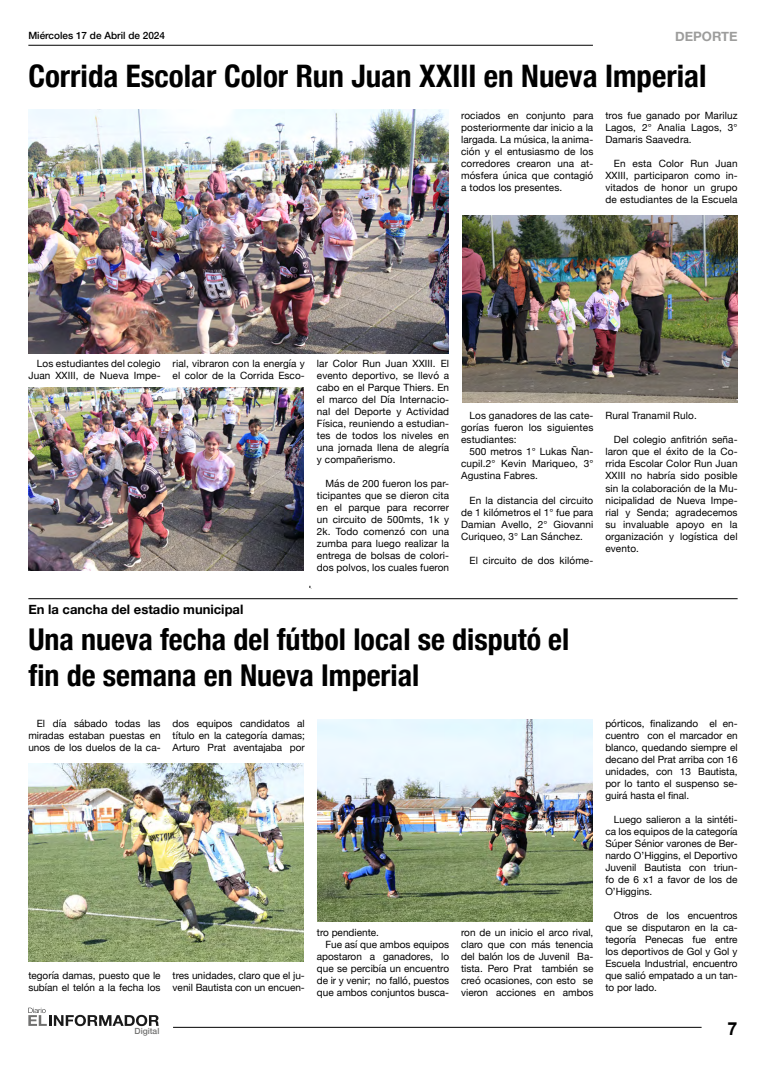
<style>
.page{position:relative;width:766px;height:1078px;background:#fff}
.page>*{position:absolute;margin:0;border:0;box-sizing:border-box;transform-origin:0 0}
.t1{font:700 condensed 31px "Helvetica Neue";color:#000}
.t2{font:700 condensed 30px/36px "Helvetica Neue";color:#000}
.t3{font:700 18px "Arial";color:#000}
.t4{font:700 13px "Helvetica Neue";color:#000}
.t5{font:700 13px "Helvetica Neue";color:#9d9d9c}
.t6{font:10px/12px "Helvetica Neue";letter-spacing:.01em;color:#000;text-align:justify}
.t7{font:500 10px "Helvetica Neue";color:#000}
.t8{font:500 8.5px "Helvetica Neue";color:#717170}
</style>
<div class="page">
<hr style="left:28px;top:45px;width:564px;height:1px;background:#000">
<hr style="left:173px;top:1026px;width:528px;height:1px;background:#000">
<svg style="left:28px;top:1007px;width:131px;height:18px"></svg>
<img style="left:28px;top:109px;width:420px;height:244px">
<img style="left:28px;top:387px;width:275px;height:183px">
<img style="left:462px;top:215px;width:275px;height:188px">
<hr style="left:28px;top:598px;width:709px;height:1px;background:#000">
<img style="left:317px;top:719px;width:275px;height:202px">
<img style="left:28px;top:763px;width:275px;height:198px">
<h3 class="t5" style="left:675px;top:26px;width:64px">DEPORTE</h3>
<h1 class="t1" style="left:28px;top:50px;width:679px">Corrida Escolar Color Run Juan XXIII en Nueva Imperial</h1>
<p class="t7" style="left:28px;top:28px;width:138px">Miércoles 17 de Abril de 2024</p>
<p class="t6" style="left:461px;top:110px;width:134px">rociados en conjunto para posteriormente dar inicio a la largada. La música, la anima&shy;ción y el entusiasmo de los corredores crearon una at&shy;mósfera única que contagió a todos los presentes.</p>
<p class="t6" style="left:605px;top:110px;width:134px">tros fue ganado por Mariluz Lagos, 2° Analia Lagos, 3° Damaris Saavedra.</p>
<p class="t6" style="left:605px;top:158px;width:134px;text-indent:8px">En esta Color Run Juan XXIII, participaron como in&shy;vitados de honor un grupo de estudiantes de la Escuela</p>
<p class="t6" style="left:28px;top:358px;width:134px;text-align:right">Los estudiantes del colegio<br>Juan XXIII, de Nueva Impe-</p>
<p class="t6" style="left:172px;top:358px;width:134px">rial, vibraron con la energía y el color de la Corrida Esco-</p>
<p class="t6" style="left:317px;top:358px;width:134px">lar Color Run Juan XXIII. El evento deportivo, se llevó a cabo en el Parque Thiers. En el marco del Día Internacio&shy;nal del Deporte y Actividad Física, reuniendo a estudian&shy;tes de todos los niveles en una jornada llena de alegría y compañerismo.</p>
<p class="t6" style="left:317px;top:478px;width:134px;text-indent:9px">Más de 200 fueron los par&shy;ticipantes que se dieron cita en el parque para recorrer un circuito de 500mts, 1k y 2k. Todo comenzó con una zumba para luego realizar la entrega de bolsas de colori&shy;dos polvos, los cuales fueron</p>
<p class="t6" style="left:461px;top:410px;width:134px;text-indent:8px">Los ganadores de las cate&shy;gorías fueron los siguientes estudiantes:</p>
<p class="t6" style="left:461px;top:446px;width:134px;text-indent:8px">500 metros 1° Lukas Ñan&shy;cupil.2° Kevin Mariqueo, 3° Agustina Fabres.</p>
<p class="t6" style="left:461px;top:494px;width:134px;text-indent:8px">En la distancia del circuito de 1 kilómetros el 1° fue para Damian Avello, 2° Giovanni Curiqueo, 3° Lan Sánchez.</p>
<p class="t6" style="left:469px;top:554px;width:125px">El circuito de dos kilóme-</p>
<p class="t6" style="left:605px;top:410px;width:93px">Rural Tranamil Rulo.</p>
<p class="t6" style="left:605px;top:434px;width:134px;text-indent:8px">Del colegio anfitrión seña&shy;laron que el éxito de la Co&shy;rrida Escolar Color Run Juan XXIII no habría sido posible sin la colaboración de la Mu&shy;nicipalidad de Nueva Impe&shy;rial y Senda; agradecemos su invaluable apoyo en la organización y logística del evento.</p>
<h3 class="t4" style="left:28px;top:599px;width:216px">En la cancha del estadio municipal</h3>
<h2 class="t2" style="left:28px;top:619px;width:542px">Una nueva fecha del fútbol local se disputó el fin de semana en Nueva Imperial</h2>
<p class="t6" style="left:28px;top:718px;width:134px;text-indent:8px">El día sábado todas las miradas estaban puestas en unos de los duelos de la ca-</p>
<p class="t6" style="left:172px;top:718px;width:134px">dos equipos candidatos al título en la categoría damas; Arturo Prat aventajaba por</p>
<p class="t6" style="left:28px;top:970px;width:134px">tegoría damas, puesto que le subían el telón a la fecha los</p>
<p class="t6" style="left:172px;top:970px;width:134px">tres unidades, claro que el ju&shy;venil Bautista con un encuen-</p>
<p class="t8" style="left:134px;top:1023px;width:26px">Digital</p>
<p class="t6" style="left:317px;top:926px;width:64px">tro pendiente.</p>
<p class="t6" style="left:325px;top:938px;width:125px">Fue así que ambos equipos</p>
<p class="t6" style="left:317px;top:950px;width:134px">apostaron a ganadores, lo</p>
<p class="t6" style="left:317px;top:962px;width:134px">que se percibía un encuentro</p>
<p class="t6" style="left:317px;top:974px;width:134px">de ir y venir; no falló, puestos</p>
<p class="t6" style="left:317px;top:986px;width:134px">que ambos conjuntos busca-</p>
<p class="t6" style="left:461px;top:926px;width:134px">ron de un inicio el arco rival, claro que con más tenencia del balón los de Juvenil Ba&shy;tista. Pero Prat también se creó ocasiones, con esto se vieron acciones en ambos</p>
<p class="t6" style="left:605px;top:718px;width:134px">pórticos, finalizando el en&shy;cuentro con el marcador en blanco, quedando siempre el decano del Prat arriba con 16 unidades, con 13 Bautista, por lo tanto el suspenso se&shy;guirá hasta el final.</p>
<p class="t6" style="left:605px;top:814px;width:134px;text-indent:8px">Luego salieron a la sintéti&shy;ca los equipos de la categoría Súper Sénior varones de Ber&shy;nardo O’Higgins, el Deportivo Juvenil Bautista con triun&shy;fo de 6 x1 a favor de los de O’Higgins.</p>
<p class="t6" style="left:605px;top:910px;width:134px;text-indent:8px">Otros de los encuentros que se disputaron en la ca&shy;tegoría Penecas fue entre los deportivos de Gol y Gol y Escuela Industrial, encuentro que salió empatado a un tan&shy;to por lado.</p>
<h3 class="t3" style="left:727px;top:1016px;width:12px">7</h3>
</div>
